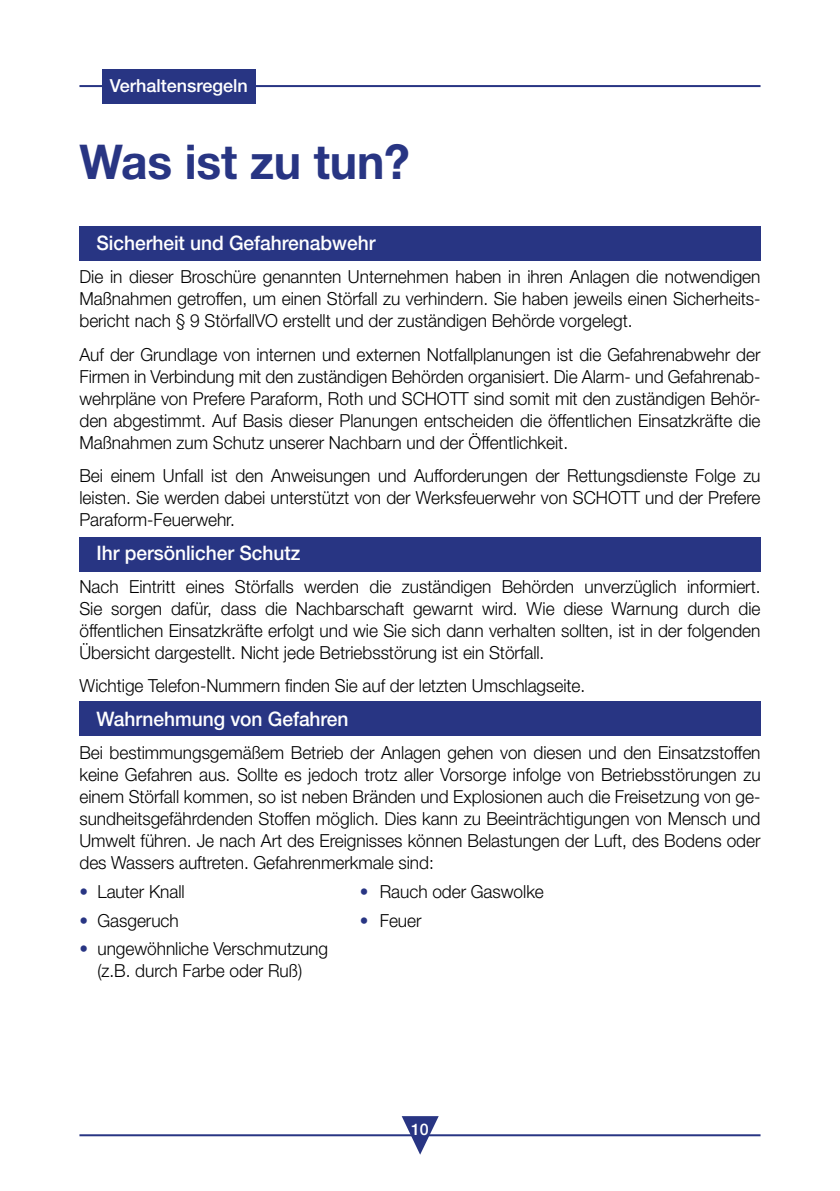
<style>
.page{position:relative;width:840px;height:1191px;background:#fff}
.page>*{position:absolute;margin:0;border:0;box-sizing:border-box;transform-origin:0 0}
.t1{font:700 48px "Helvetica Neue LT";letter-spacing:-.005em;color:#283583;scale:.96 1}
.t2{font:500 20px "Helvetica Neue LT";letter-spacing:-.005em;color:#fff;scale:.96 1}
.t3{font:300 18px/22px "Helvetica Neue LT";letter-spacing:-.005em;color:#000;text-align:justify;scale:.96 1}
.t4{font:500 18px "Helvetica Neue LT";color:#fff}
.t5{font:500 16px "Helvetica Neue LT";color:#fff}
.s1{color:#283583}
</style>
<div class="page">
<hr style="left:79px;top:1134px;width:681px;height:2px;background:#283583">
<svg style="left:401px;top:1116px;width:37px;height:38px"></svg>
<hr style="left:79px;top:85px;width:681px;height:2px;background:#283583">
<div style="left:102px;top:69px;width:153px;height:34px;background:#283583"></div>
<div style="left:79px;top:227px;width:681px;height:34px;background:#283583"></div>
<div style="left:79px;top:537px;width:681px;height:34px;background:#283583"></div>
<div style="left:79px;top:702px;width:681px;height:34px;background:#283583"></div>
<p class="t4" style="left:110px;top:75px;width:140px">Verhaltensregeln</p>
<h1 class="t1" style="left:79px;top:132px;width:345px">Was ist zu tun?</h1>
<p class="t2" style="left:96px;top:231px;width:292px">Sicherheit und Gefahrenabwehr</p>
<p class="t3" style="left:79px;top:266px;width:710px">Die in dieser Broschüre genannten Unternehmen haben in ihren Anlagen die notwendigen Maßnahmen getroffen, um einen Störfall zu verhindern. Sie haben jeweils einen Sicherheits&shy;bericht nach § 9 StörfallVO erstellt und der zuständigen Behörde vorgelegt.</p>
<p class="t3" style="left:79px;top:343px;width:710px">Auf der Grundlage von internen und externen Notfallplanungen ist die Gefahrenabwehr der Firmen in Verbindung mit den zuständigen Behörden organisiert. Die Alarm- und Gefahrenab&shy;wehrpläne von Prefere Paraform, Roth und SCHOTT sind somit mit den zuständigen Behör&shy;den abgestimmt. Auf Basis dieser Planungen entscheiden die öffentlichen Einsatzkräfte die Maßnahmen zum Schutz unserer Nachbarn und der Öffentlichkeit.</p>
<p class="t3" style="left:79px;top:464px;width:710px">Bei einem Unfall ist den Anweisungen und Aufforderungen der Rettungsdienste Folge zu leisten. Sie werden dabei unterstützt von der Werksfeuerwehr von SCHOTT und der Prefere Paraform-Feuerwehr.</p>
<p class="t2" style="left:96px;top:540px;width:214px">Ihr persönlicher Schutz</p>
<p class="t3" style="left:79px;top:575px;width:710px">Nach Eintritt eines Störfalls werden die zuständigen Behörden unverzüglich informiert.<br>Sie sorgen dafür, dass die Nachbarschaft gewarnt wird. Wie diese Warnung durch die öffentlichen Einsatzkräfte erfolgt und wie Sie sich dann verhalten sollten, ist in der folgenden Übersicht dargestellt. Nicht jede Betriebsstörung ist ein Störfall.</p>
<p class="t3" style="left:79px;top:674px;width:528px">Wichtige Telefon-Nummern finden Sie auf der letzten Umschlagseite.</p>
<p class="t2" style="left:96px;top:706px;width:264px">Wahrnehmung von Gefahren</p>
<p class="t3" style="left:79px;top:741px;width:710px">Bei bestimmungsgemäßem Betrieb der Anlagen gehen von diesen und den Einsatzstoffen keine Gefahren aus. Sollte es jedoch trotz aller Vorsorge infolge von Betriebsstörungen zu einem Störfall kommen, so ist neben Bränden und Explosionen auch die Freisetzung von ge&shy;sundheitsgefährdenden Stoffen möglich. Dies kann zu Beeinträchtigungen von Mensch und Umwelt führen. Je nach Art des Ereignisses können Belastungen der Luft, des Bodens oder des Wassers auftreten. Gefahrenmerkmale sind:</p>
<p class="t3" style="left:79px;top:880px;width:111px"><span class="s1">•</span> Lauter Knall</p>
<p class="t3" style="left:359px;top:880px;width:193px"><span class="s1">•</span> Rauch oder Gaswolke</p>
<p class="t3" style="left:79px;top:908px;width:105px"><span class="s1">•</span> Gasgeruch</p>
<p class="t3" style="left:359px;top:908px;width:66px"><span class="s1">•</span> Feuer</p>
<p class="t3" style="left:79px;top:937px;width:260px;text-align:center"><span class="s1">•</span> ungewöhnliche Verschmutzung (z.B. durch Farbe oder Ruß)</p>
<p class="t5" style="left:411px;top:1120px;width:19px">10</p>
</div>
